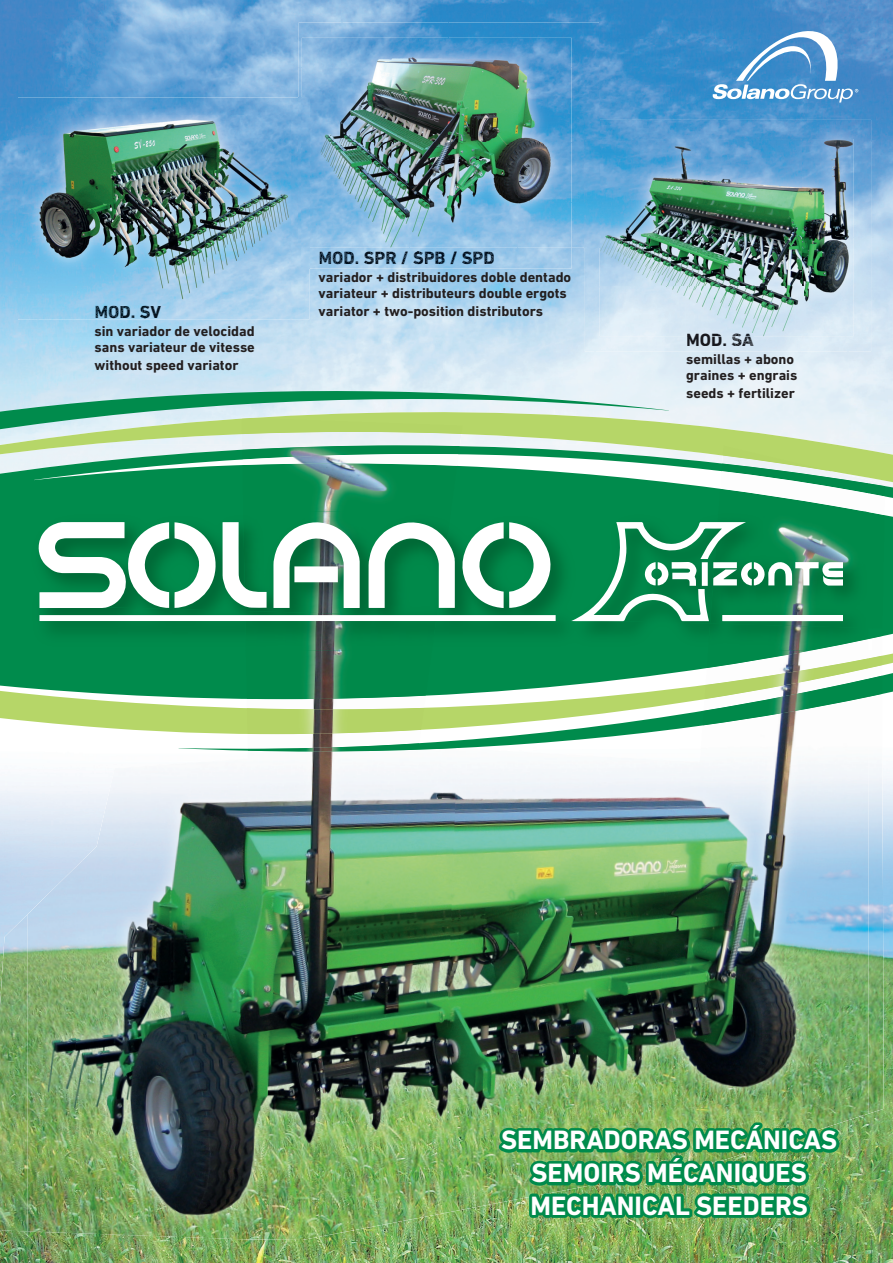
<style>
.page{position:relative;width:893px;height:1263px;background:#fff}
.page>*{position:absolute;margin:0;border:0;box-sizing:border-box;transform-origin:0 0}
.t1{font:700 27px/32.7px "DIN Next LT Pro";color:#fff;text-align:center}
.t2{font:700 18px "DIN Next LT Pro";color:#010f1d}
.t3{font:700 18px "DIN Next LT Pro";color:#01131f}
.t4{font:700 18px "DIN Next LT Pro";color:#18191e}
.t5{font:700 14.4px/16.2px "DIN Next LT Pro";color:#231f20}
.s1{color:#05131f}
.s2{color:#06131f}
.s3{color:#010f1e}
.s4{color:#06121e}
.s5{color:#091623}
.s6{color:#02101f}
.s7{color:#05121f}
.s8{color:#010e1e}
.s9{color:#010e1d}
.s10{color:#17181e}
.s11{color:#16181e}
.s12{color:#16191f}
</style>
<div class="page">
<img style="left:0;top:770px;width:893px;height:493px">
<img style="left:0;top:0;width:342px;height:140px">
<img style="left:342px;top:0;width:551px;height:39px">
<img style="left:599px;top:39px;width:294px;height:101px">
<img style="left:0;top:140px;width:38px;height:248px">
<img style="left:849px;top:140px;width:44px;height:256px">
<img style="left:292px;top:248px;width:303px;height:140px">
<svg style="left:0;top:388px;width:669px;height:8px;background:#acd7d2"></svg>
<svg style="left:0;top:650px;width:893px;height:75px;background:#50ad69"></svg>
<div style="left:0;top:488px;width:893px;height:141px;background:#008b4c"></div>
<svg style="left:0;top:396px;width:893px;height:92px;background:#b9dbb9"></svg>
<svg style="left:34px;top:449px;width:859px;height:69px;background:#3fa672"></svg>
<img style="left:27px;top:1233px;width:41px;height:3px">
<img style="left:868px;top:636px;width:16px;height:479px">
<img style="left:152px;top:1236px;width:173px;height:4px">
<img style="left:868px;top:676px;width:14px;height:21px">
<img style="left:868px;top:656px;width:14px;height:12px">
<div style="left:868px;top:515px;width:16px;height:113px;background:#00894a"></div>
<img style="left:868px;top:480px;width:17px;height:3px">
<img style="left:868px;top:483px;width:17px;height:10px">
<img style="left:868px;top:493px;width:17px;height:22px">
<img style="left:0;top:914px;width:27px;height:317px">
<div style="left:241px;top:418px;width:222px;height:16px;background:#b4d466"></div>
<img style="left:670px;top:650px;width:198px;height:455px">
<img style="left:181px;top:676px;width:260px;height:357px">
<img style="left:68px;top:723px;width:125px;height:513px">
<img style="left:441px;top:767px;width:229px;height:437px">
<img style="left:27px;top:823px;width:57px;height:410px">
<img style="left:174px;top:1033px;width:273px;height:203px">
<img style="left:654px;top:1101px;width:109px;height:77px">
<img style="left:761px;top:1105px;width:107px;height:48px">
<img style="left:440px;top:1195px;width:83px;height:22px">
<img style="left:248px;top:734px;width:620px;height:17px">
<img style="left:246px;top:650px;width:566px;height:49px">
<img style="left:247px;top:658px;width:621px;height:76px">
<img style="left:723px;top:446px;width:111px;height:8px">
<img style="left:242px;top:432px;width:219px;height:18px">
<img style="left:242px;top:445px;width:218px;height:9px">
<img style="left:242px;top:454px;width:626px;height:157px">
<img style="left:28px;top:624px;width:217px;height:26px">
<img style="left:28px;top:512px;width:690px;height:112px">
<svg style="left:868px;top:628px;width:14px;height:22px"></svg>
<img style="left:245px;top:611px;width:623px;height:39px">
<div style="left:39px;top:615px;width:517px;height:6px;background:#fff"></div>
<svg style="left:273px;top:522px;width:87px;height:86px"></svg>
<svg style="left:38px;top:522px;width:179px;height:86px"></svg>
<svg style="left:368px;top:522px;width:185px;height:86px"></svg>
<svg style="left:223px;top:522px;width:44px;height:86px"></svg>
<div style="left:294px;top:566px;width:44px;height:16px;background:#fff"></div>
<svg style="left:571px;top:522px;width:272px;height:99px"></svg>
<img style="left:302px;top:68px;width:269px;height:201px">
<img style="left:320px;top:251px;width:174px;height:13px">
<img style="left:299px;top:23px;width:300px;height:45px">
<img style="left:299px;top:67px;width:3px;height:31px">
<img style="left:571px;top:67px;width:28px;height:136px">
<img style="left:571px;top:203px;width:14px;height:45px">
<img style="left:18px;top:98px;width:291px;height:222px">
<img style="left:96px;top:306px;width:65px;height:12px">
<img style="left:302px;top:98px;width:7px;height:150px">
<img style="left:37px;top:115px;width:254px;height:188px">
<img style="left:585px;top:120px;width:286px;height:231px">
<img style="left:687px;top:336px;width:67px;height:10px">
<img style="left:585px;top:120px;width:14px;height:128px">
<img style="left:600px;top:139px;width:254px;height:197px">
<svg style="left:712px;top:25px;width:146px;height:78px;background:#62a0d2"></svg>
<p class="t3" style="left:95px;top:306px;width:68px">MO<span class="s1">D.</span> S<span class="s2">V</span></p>
<p class="t2" style="left:319px;top:251px;width:178px">MO<span class="s3">D.</span> <span class="s4">S</span><span class="s5">PR</span> <span class="s6">/</span> <span class="s7">S</span><span class="s8">PB</span> <span class="s9">/</span> SPD</p>
<p class="t5" style="left:319px;top:270px;width:254px">variador + distribuidores doble dentado variateur + distributeurs double ergots</p>
<p class="t5" style="left:319px;top:304px;width:226px">variator + two-position distributors</p>
<p class="t5" style="left:95px;top:324px;width:162px">sin variador de velocidad sans variateur de vitesse</p>
<p class="t5" style="left:95px;top:359px;width:145px">without speed variator</p>
<p class="t5" style="left:686px;top:352px;width:113px">semillas + abono graines + engrais</p>
<p class="t5" style="left:686px;top:386px;width:110px">seeds + fertilizer</p>
<p class="t4" style="left:686px;top:333px;width:69px">MO<span class="s10">D.</span> <span class="s11">S</span><span class="s12">A</span></p>
<h1 class="t1" style="left:501px;top:1126px;width:338px">SEMBRADORAS MECÁNICAS<br>SEMOIRS MÉCANIQUES<br>MECHANICAL SEEDERS</h1>
</div>
